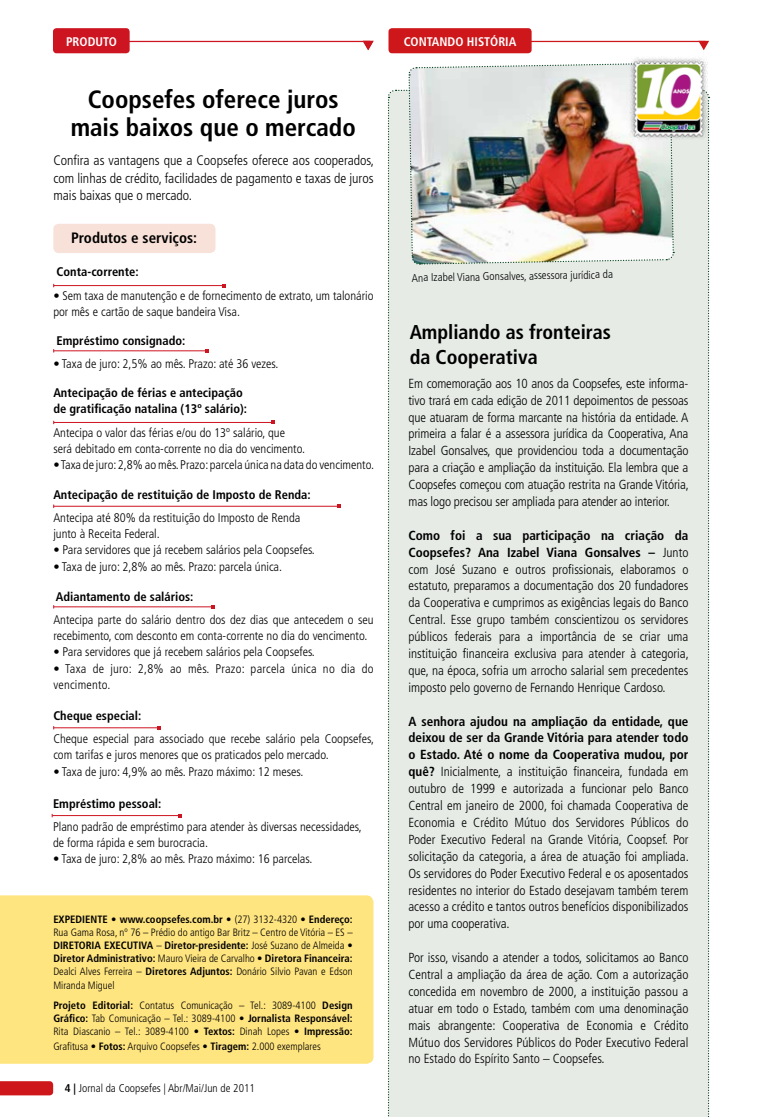
<style>
.page{position:relative;width:762px;height:1117px;background:#fff}
.page>*{position:absolute;margin:0;border:0;box-sizing:border-box;transform-origin:0 0}
.t1{font:condensed 25px/28.8px "Frutiger 67 Bold";color:#000;text-align:center}
.t2{font:condensed 20px/25px "Frutiger 67 Bold";color:#000}
.t3{font:condensed 15px "Frutiger 67 Bold";color:#000}
.t4{font:300 condensed 13.75px/17.5px "Frutiger";color:#000;text-align:justify}
.t5{font:300 condensed 13.12px/16.9px "Frutiger";color:#000;text-align:justify}
.t6{font:condensed 13.12px/16.9px "Frutiger 67 Bold";color:#000}
.t7{font:300 condensed 12.5px/16.2px "Frutiger";color:#000}
.t8{font:condensed 12.5px/16.2px "Frutiger 67 Bold";color:#000}
.t9{font:300 condensed 12.5px/16.2px "Frutiger";letter-spacing:.02em;color:#000}
.t10{font:condensed 12.5px "Frutiger 67 Bold";color:#fff}
.t11{font:300 condensed 11.25px "Frutiger";color:#000}
.t12{font:300 condensed 10.62px/13.1px "Frutiger";color:#000}
.t13{font:condensed 10.62px "Frutiger 67 Bold";color:#000}
.s1{font-family:"Frutiger";font-weight:300}
.s2{font-family:"Frutiger 67 Bold";font-weight:400}
</style>
<div class="page">
<svg style="left:0;top:1081px;width:53px;height:14px"></svg>
<hr style="left:454px;top:41px;width:251px;height:1px;background:#cd171a">
<div style="left:388px;top:28px;width:143px;height:25px;background:#cd171a;border-radius:4px"></div>
<svg style="left:698px;top:41px;width:11px;height:9px"></svg>
<svg style="left:387px;top:63px;width:322px;height:1054px;background:#e0e0db"></svg>
<div style="left:0;top:895px;width:373px;height:168px;background:#ffe580"></div>
<div style="left:53px;top:224px;width:162px;height:29px;background:#f8e1d8;border-radius:5px"></div>
<div style="left:53px;top:28px;width:77px;height:25px;background:#cd1421;border-radius:4px"></div>
<hr style="left:118px;top:41px;width:252px;height:1px;background:#cd1421">
<svg style="left:363px;top:41px;width:11px;height:9px"></svg>
<hr style="left:54px;top:285px;width:170px;height:1px;background:#cd1421">
<hr style="left:54px;top:350px;width:153px;height:1px;background:#cd1421">
<hr style="left:54px;top:422px;width:219px;height:1px;background:#cd1421">
<hr style="left:54px;top:505px;width:285px;height:1px;background:#cd1421">
<hr style="left:54px;top:606px;width:159px;height:1px;background:#cd1421">
<hr style="left:54px;top:727px;width:105px;height:1px;background:#cd1421">
<hr style="left:52px;top:815px;width:128px;height:1px;background:#cd1421">
<img style="left:629px;top:57px;width:79px;height:83px">
<p class="t10" style="left:66px;top:34px;width:15px">PRODUTO</p>
<h1 class="t1" style="left:71px;top:84px;width:287px">Coopsefes oferece juros mais baixos que o mercado</h1>
<p class="t4" style="left:53px;top:152px;width:322px">Confira as vantagens que a Coopsefes oferece aos cooperados, com linhas de crédito, facilidades de pagamento e taxas de juros mais baixas que o mercado.</p>
<p class="t3" style="left:71px;top:229px;width:127px">Produtos e serviços:</p>
<p class="t8" style="left:57px;top:264px;width:84px">Conta-corrente:</p>
<p class="t7" style="left:53px;top:287px;width:322px">• Sem taxa de manutenção e de fornecimento de extrato, um talonário por mês e cartão de saque bandeira Visa.</p>
<p class="t8" style="left:57px;top:332px;width:130px">Empréstimo consignado:</p>
<p class="t7" style="left:53px;top:355px;width:227px">• Taxa de juro: 2,5% ao mês. Prazo: até 36 vezes.</p>
<p class="t8" style="left:53px;top:384px;width:195px">Antecipação de férias e antecipação de gratificação natalina (13º salário):</p>
<p class="t7" style="left:53px;top:424px;width:253px">Antecipa o valor das férias e/ou do 13º salário, que será debitado em conta-corrente no dia do vencimento.</p>
<p class="t7" style="left:53px;top:457px;width:322px">• Taxa de juro: 2,8% ao mês. Prazo: parcela única na data do vencimento.</p>
<p class="t8" style="left:53px;top:486px;width:259px">Antecipação de restituição de Imposto de Renda:</p>
<p class="t7" style="left:53px;top:509px;width:248px">Antecipa até 80% da restituição do Imposto de Renda junto à Receita Federal.</p>
<p class="t7" style="left:53px;top:542px;width:263px">• Para servidores que já recebem salários pela Coopsefes.</p>
<p class="t7" style="left:53px;top:558px;width:230px">• Taxa de juro: 2,8% ao mês. Prazo: parcela única.</p>
<p class="t8" style="left:56px;top:588px;width:139px">Adiantamento de salários:</p>
<p class="t7" style="left:53px;top:611px;width:322px">Antecipa parte do salário dentro dos dez dias que antecedem o seu recebimento, com desconto em conta-corrente no dia do vencimento.</p>
<p class="t7" style="left:53px;top:644px;width:263px">• Para servidores que já recebem salários pela Coopsefes.</p>
<p class="t9" style="left:53px;top:660px;width:322px">• Taxa de juro: 2,8% ao mês. Prazo: parcela única no dia do vencimento.</p>
<p class="t8" style="left:53px;top:707px;width:90px">Cheque especial:</p>
<p class="t7" style="left:53px;top:730px;width:322px">Cheque especial para associado que recebe salário pela Coopsefes, com tarifas e juros menores que os praticados pelo mercado.</p>
<p class="t7" style="left:53px;top:763px;width:252px">• Taxa de juro: 4,9% ao mês. Prazo máximo: 12 meses.</p>
<p class="t8" style="left:53px;top:795px;width:110px">Empréstimo pessoal:</p>
<p class="t7" style="left:53px;top:818px;width:310px">Plano padrão de empréstimo para atender às diversas necessidades, de forma rápida e sem burocracia.</p>
<p class="t7" style="left:53px;top:851px;width:261px">• Taxa de juro: 2,8% ao mês. Prazo máximo: 16 parcelas.</p>
<p class="t13" style="left:53px;top:912px;width:301px">EXPEDIENTE • www.coopsefes.com.br <span class="s1">• (27) 3132-4320 •</span> Endereço:</p>
<p class="t12" style="left:53px;top:925px;width:301px">Rua Gama Rosa, nº 76 – Prédio do antigo Bar Britz – Centro de Vitória – ES –</p>
<p class="t13" style="left:53px;top:938px;width:7px">DIRETORIA</p>
<p class="t13" style="left:104px;top:938px;width:29px">EXECUTIVA</p>
<p class="t12" style="left:156px;top:938px;width:198px">– <span class="s2">Diretor-presidente:</span> José Suzano de Almeida •</p>
<p class="t13" style="left:53px;top:952px;width:301px">Diretor Administrativo: <span class="s1">Mauro Vieira de Carvalho •</span> Diretora Financeira:</p>
<p class="t12" style="left:53px;top:965px;width:301px">Dealci Alves Ferreira – <span class="s2">Diretores Adjuntos:</span> Donário Silvio Pavan e Edson<br>Miranda Miguel</p>
<p class="t12" style="left:53px;top:998px;width:301px"><span class="s2">Projeto Editorial:</span> Contatus Comunicação – Tel.: 3089-4100 <span class="s2">Design</span></p>
<p class="t13" style="left:53px;top:1011px;width:301px">Gráfico: <span class="s1">Tab Comunicação – Tel.: 3089-4100 •</span> Jornalista Responsável:</p>
<p class="t12" style="left:53px;top:1023px;width:301px;line-height:15px">Rita Diascanio – Tel.: 3089-4100 • <span class="s2">Textos:</span> Dinah Lopes • <span class="s2">Impressão:<br></span>Grafitusa • <span class="s2">Fotos:</span> Arquivo Coopsefes • <span class="s2">Tiragem:</span> 2.000 exemplares</p>
<p class="t11" style="left:65px;top:1081px;width:192px"><span class="s2">4 |</span> Jornal da Coopsefes | Abr/Mai/Jun de 2011</p>
<p class="t10" style="left:404px;top:34px;width:16px">CONTANDO</p>
<p class="t10" style="left:467px;top:34px;width:25px">HISTÓRIA</p>
<p class="t11" style="left:412px;top:271px;width:203px;rotate:-1deg">Ana Izabel Viana Gonsalves, assessora jurídica da</p>
<h2 class="t2" style="left:410px;top:320px;width:203px">Ampliando as fronteiras da Cooperativa</h2>
<p class="t5" style="left:408px;top:375px;width:282px">Em comemoração aos 10 anos da Coopsefes, este informa&shy;tivo trará em cada edição de 2011 depoimentos de pessoas que atuaram de forma marcante na história da entidade. A primeira a falar é a assessora jurídica da Cooperativa, Ana Izabel Gonsalves, que providenciou toda a documentação para a criação e ampliação da instituição. Ela lembra que a Coopsefes começou com atuação restrita na Grande Vitória, mas logo precisou ser ampliada para atender ao interior.</p>
<p class="t6" style="left:408px;top:526px;width:281px">Como foi a sua participação na criação da<br>Coopsefes? Ana Izabel Viana Gonsalves – <span class="s1">Junto</span></p>
<p class="t5" style="left:408px;top:560px;width:282px">com José Suzano e outros profissionais, elaboramos o estatuto, preparamos a documentação dos 20 fundadores da Cooperativa e cumprimos as exigências legais do Banco Central. Esse grupo também conscientizou os servidores públicos federais para a importância de se criar uma instituição financeira exclusiva para atender à categoria, que, na época, sofria um arrocho salarial sem precedentes imposto pelo governo de Fernando Henrique Cardoso.</p>
<p class="t6" style="left:408px;top:712px;width:281px;text-align:justify">A senhora ajudou na ampliação da entidade, que deixou de ser da Grande Vitória para atender todo o Estado. Até o nome da Cooperativa mudou, por</p>
<p class="t5" style="left:408px;top:763px;width:282px"><span class="s2">quê?</span> Inicialmente, a instituição financeira, fundada em outubro de 1999 e autorizada a funcionar pelo Banco Central em janeiro de 2000, foi chamada Cooperativa de Economia e Crédito Mútuo dos Servidores Públicos do Poder Executivo Federal na Grande Vitória, Coopsef. Por solicitação da categoria, a área de atuação foi ampliada.<br>Os servidores do Poder Executivo Federal e os aposentados residentes no interior do Estado desejavam também terem acesso a crédito e tantos outros benefícios disponibilizados por uma cooperativa.</p>
<p class="t5" style="left:408px;top:949px;width:281px">Por isso, visando a atender a todos, solicitamos ao Banco Central a ampliação da área de ação. Com a autorização concedida em novembro de 2000, a instituição passou a atuar em todo o Estado, também com uma denominação mais abrangente: Cooperativa de Economia e Crédito Mútuo dos Servidores Públicos do Poder Executivo Federal no Estado do Espírito Santo – Coopsefes.</p>
</div>
